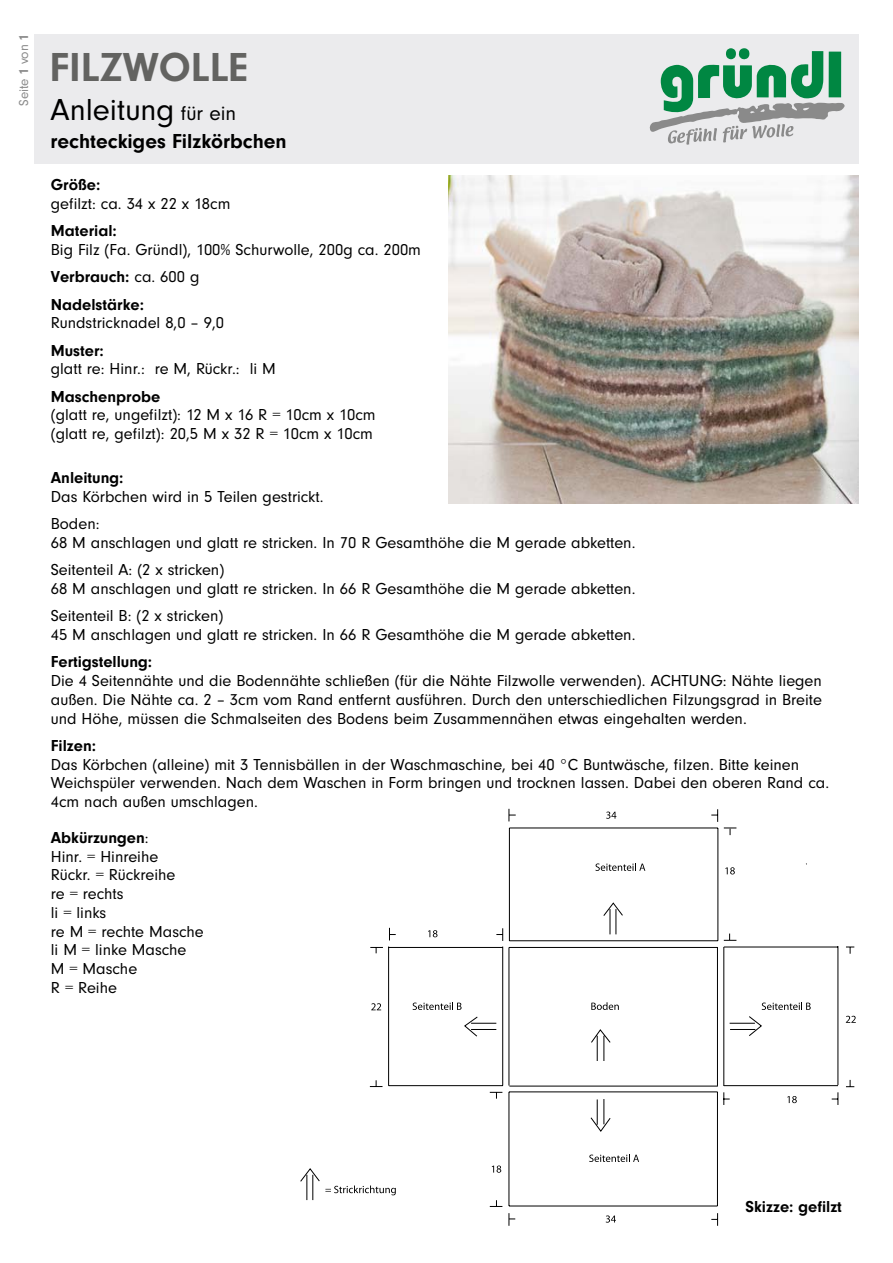
<style>
.page{position:relative;width:893px;height:1263px;background:#fff}
.page>*{position:absolute;margin:0;border:0;box-sizing:border-box;transform-origin:0 0}
.t1{font:700 42px "Neuzeit Grotesk T";color:#636361}
.t2{font:31.5px "Neuzeit Grotesk T";color:#000}
.t3{font:700 21px "Neuzeit Grotesk T";color:#000}
.t4{font:16.5px/18.8px "Neuzeit Grotesk T";color:#000}
.t5{font:700 16.5px "Neuzeit Grotesk T";color:#000}
.t6{font:13.5px "Neuzeit Grotesk T";letter-spacing:-.01em;color:#8a8a8a}
.s1{font-weight:700}
.s2{font-size:21px}
</style>
<div class="page">
<img style="left:448px;top:175px;width:410px;height:329px">
<hr style="left:509px;top:828px;width:209px;height:1px;background:#000">
<hr style="left:509px;top:828px;width:1px;height:113px;background:#000">
<hr style="left:718px;top:828px;width:1px;height:113px;background:#000">
<hr style="left:724px;top:947px;width:114px;height:1px;background:#000">
<hr style="left:724px;top:1085px;width:114px;height:1px;background:#000">
<hr style="left:389px;top:947px;width:114px;height:1px;background:#000">
<hr style="left:389px;top:1085px;width:114px;height:1px;background:#000">
<hr style="left:388px;top:946px;width:1px;height:139px;background:#000">
<hr style="left:838px;top:946px;width:1px;height:139px;background:#000">
<svg style="left:509px;top:809px;width:7px;height:12px"></svg>
<svg style="left:711px;top:809px;width:7px;height:13px"></svg>
<svg style="left:606px;top:811px;width:10px;height:8px"></svg>
<svg style="left:724px;top:828px;width:12px;height:7px"></svg>
<svg style="left:413px;top:1002px;width:49px;height:8px"></svg>
<svg style="left:808px;top:1002px;width:3px;height:8px"></svg>
<svg style="left:370px;top:947px;width:13px;height:6px"></svg>
<svg style="left:370px;top:1080px;width:12px;height:7px"></svg>
<svg style="left:371px;top:1003px;width:10px;height:7px"></svg>
<svg style="left:389px;top:928px;width:7px;height:12px"></svg>
<svg style="left:428px;top:930px;width:9px;height:7px"></svg>
<svg style="left:711px;top:1219px;width:7px;height:7px"></svg>
<svg style="left:832px;top:1092px;width:7px;height:13px"></svg>
<svg style="left:846px;top:1080px;width:8px;height:7px"></svg>
<svg style="left:846px;top:947px;width:8px;height:7px"></svg>
<svg style="left:606px;top:1219px;width:10px;height:3px"></svg>
<svg style="left:300px;top:1168px;width:96px;height:33px"></svg>
<svg style="left:464px;top:863px;width:344px;height:356px"></svg>
<svg style="left:846px;top:1016px;width:10px;height:7px"></svg>
<div style="left:34px;top:34px;width:825px;height:130px;background:#ebebed"></div>
<svg style="left:649px;top:48px;width:196px;height:97px"></svg>
<p class="t6" style="left:16px;top:106px;width:73px;rotate:-90deg">Seite <span class="s1">1</span> von <span class="s1">1</span></p>
<h1 class="t1" style="left:50px;top:44px;width:200px">FILZWOLLE</h1>
<h2 class="t2" style="left:51px;top:92px;width:187px">Anleitung <span class="s2">für ein</span></h2>
<p class="t3" style="left:51px;top:130px;width:238px">rechteckiges Filzkörbchen</p>
<p class="t5" style="left:51px;top:176px;width:51px">Größe:</p>
<p class="t4" style="left:51px;top:194px;width:181px">gefilzt: ca. 34 x 22 x 18cm</p>
<p class="t5" style="left:51px;top:222px;width:68px">Material:</p>
<p class="t4" style="left:51px;top:236px;width:372px;line-height:27.3px">Big Filz (Fa. Gründl), 100% Schurwolle, 200g ca. 200m<br><span class="s1">Verbrauch:</span> ca. 600 g<br><span class="s1">Nadelstärke:</span></p>
<p class="t4" style="left:51px;top:314px;width:175px">Rundstricknadel 8,0 – 9,0</p>
<p class="t5" style="left:51px;top:341px;width:55px">Muster:</p>
<p class="t4" style="left:51px;top:360px;width:226px">glatt re: Hinr.: re M, Rückr.: li M</p>
<p class="t5" style="left:51px;top:387px;width:111px">Maschenprobe</p>
<p class="t4" style="left:51px;top:406px;width:326px">(glatt re, ungefilzt): 12 M x 16 R = 10cm x 10cm (glatt re, gefilzt): 20,5 M x 32 R = 10cm x 10cm</p>
<p class="t5" style="left:51px;top:469px;width:74px">Anleitung:</p>
<p class="t4" style="left:51px;top:483px;width:274px;line-height:27.3px">Das Körbchen wird in 5 Teilen gestrickt.<br>Boden:</p>
<p class="t4" style="left:51px;top:529px;width:586px;line-height:27.3px">68 M anschlagen und glatt re stricken. In 70 R Gesamthöhe die M gerade abketten.<br>Seitenteil A: (2 x stricken)</p>
<p class="t4" style="left:51px;top:575px;width:586px;line-height:27.3px">68 M anschlagen und glatt re stricken. In 66 R Gesamthöhe die M gerade abketten.<br>Seitenteil B: (2 x stricken)</p>
<p class="t4" style="left:51px;top:625px;width:586px">45 M anschlagen und glatt re stricken. In 66 R Gesamthöhe die M gerade abketten.</p>
<p class="t5" style="left:51px;top:653px;width:103px">Fertigstellung:</p>
<p class="t4" style="left:51px;top:671px;width:773px;text-align:justify">Die 4 Seitennähte und die Bodennähte schließen (für die Nähte Filzwolle verwenden). ACHTUNG: Nähte liegen außen. Die Nähte ca. 2 – 3cm vom Rand entfernt ausführen. Durch den unterschiedlichen Filzungsgrad in Breite und Höhe, müssen die Schmalseiten des Bodens beim Zusammennähen etwas eingehalten werden.</p>
<p class="t5" style="left:51px;top:736px;width:47px">Filzen:</p>
<p class="t4" style="left:51px;top:755px;width:780px">Das Körbchen (alleine) mit 3 Tennisbällen in der Waschmaschine, bei 40 °C Buntwäsche, filzen. Bitte keinen<br>Weichspüler verwenden. Nach dem Waschen in Form bringen und trocknen lassen. Dabei den oberen Rand ca.<br>4cm nach außen umschlagen.</p>
<p class="t4" style="left:51px;top:828px;width:154px"><span class="s1">Abkürzungen</span>:<br>Hinr. = Hinreihe<br>Rückr. = Rückreihe<br>re = rechts<br>li = links<br>re M = rechte Masche li M = linke Masche<br>M = Masche<br>R = Reihe</p>
<p class="t5" style="left:746px;top:1197px;width:98px">Skizze: gefilzt</p>
</div>
